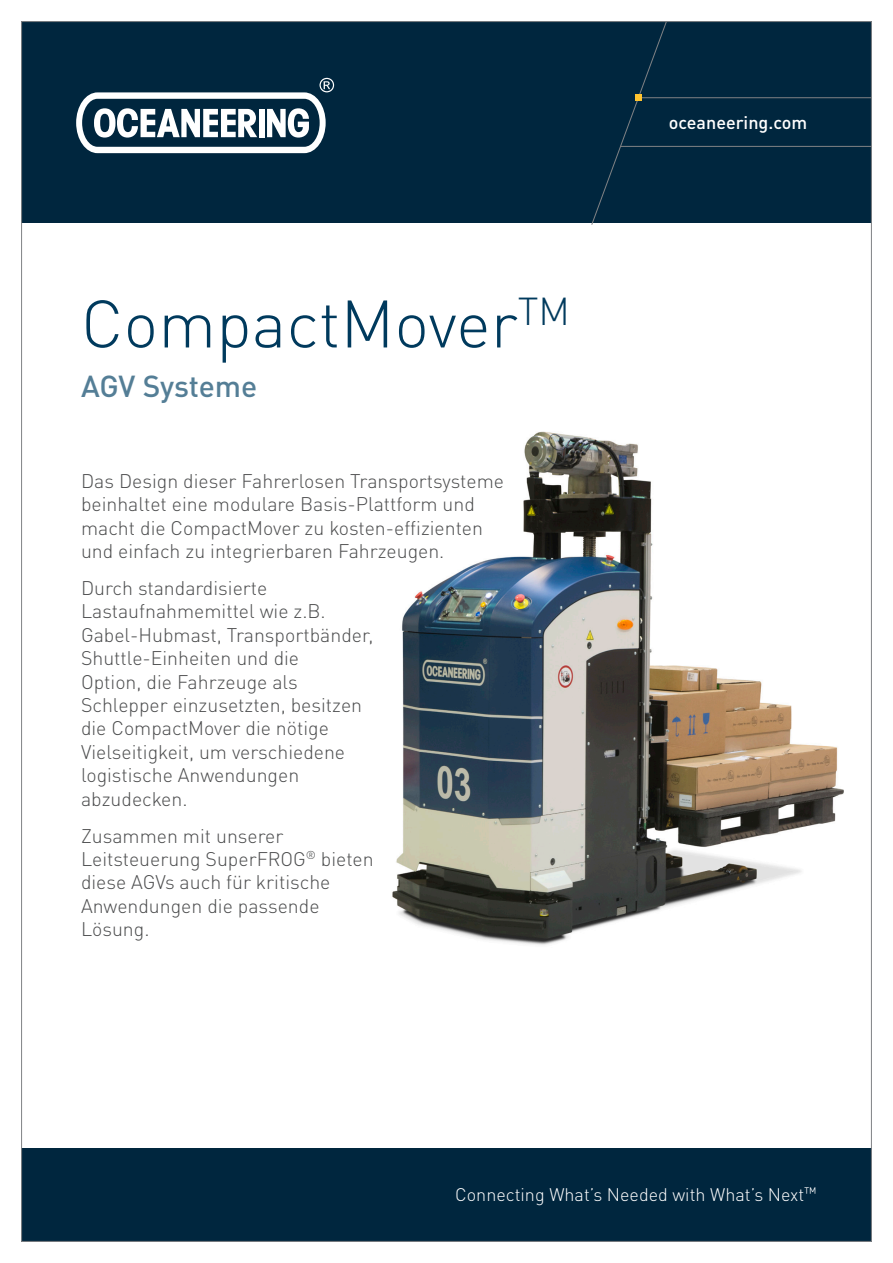
<style>
.page{position:relative;width:893px;height:1263px;background:#fff}
.page>*{position:absolute;margin:0;border:0;box-sizing:border-box;transform-origin:0 0}
.Heading{font:300 66px "DINOT";color:#003a5d}
.Subheading{font:500 30px "DINOT";letter-spacing:-.005em;color:#547e96}
.Ingress{font:300 19.5px/23.4px "DINOT";color:#4b4c4d}
.t1{font:300 18px "DINOT";color:#fff}
.t2{font:500 18px "DINOT";color:#fff}
</style>
<div class="page">
<img style="left:392px;top:431px;width:452px;height:514px">
<div style="left:21px;top:21px;width:850px;height:202px;background:#00263e"></div>
<div style="left:21px;top:1148px;width:851px;height:94px;background:#00263e"></div>
<svg style="left:76px;top:78px;width:258px;height:75px"></svg>
<div style="left:259px;top:109px;width:6px;height:28px;background:#fff"></div>
<svg style="left:591px;top:23px;width:76px;height:202px"></svg>
<hr style="left:639px;top:97px;width:233px;height:1px;background:#808285">
<hr style="left:621px;top:146px;width:251px;height:1px;background:#808285">
<div style="left:635px;top:95px;width:7px;height:6px;background:#ffc42f"></div>
<p class="Heading" style="left:81px;top:283px;width:490px">CompactMover<sup>TM</sup></p>
<p class="Subheading" style="left:81px;top:367px;width:178px">AGV Systeme</p>
<p class="Ingress" style="left:81px;top:469px;width:424px">Das Design dieser Fahrerlosen Transportsysteme beinhaltet eine modulare Basis-Plattform und macht die CompactMover zu kosten-effizienten und einfach zu integrierbaren Fahrzeugen.</p>
<p class="Ingress" style="left:81px;top:576px;width:294px">Durch standardisierte<br>Lastaufnahmemittel wie z.B.<br>Gabel-Hubmast, Transportbänder,<br>Shuttle-Einheiten und die<br>Option, die Fahrzeuge als<br>Schlepper einzusetzten, besitzen die CompactMover die nötige<br>Vielseitigkeit, um verschiedene logistische Anwendungen abzudecken.</p>
<p class="Ingress" style="left:81px;top:824px;width:294px">Zusammen mit unserer<br>Leitsteuerung SuperFROG<sup>®</sup> bieten diese AGVs auch für kritische<br>Anwendungen die passende<br>Lösung.</p>
<p class="t2" style="left:669px;top:111px;width:140px">oceaneering.com</p>
<p class="t1" style="left:455px;top:1184px;width:363px">Connecting What’s Needed with What’s Next<sup>™</sup></p>
</div>
